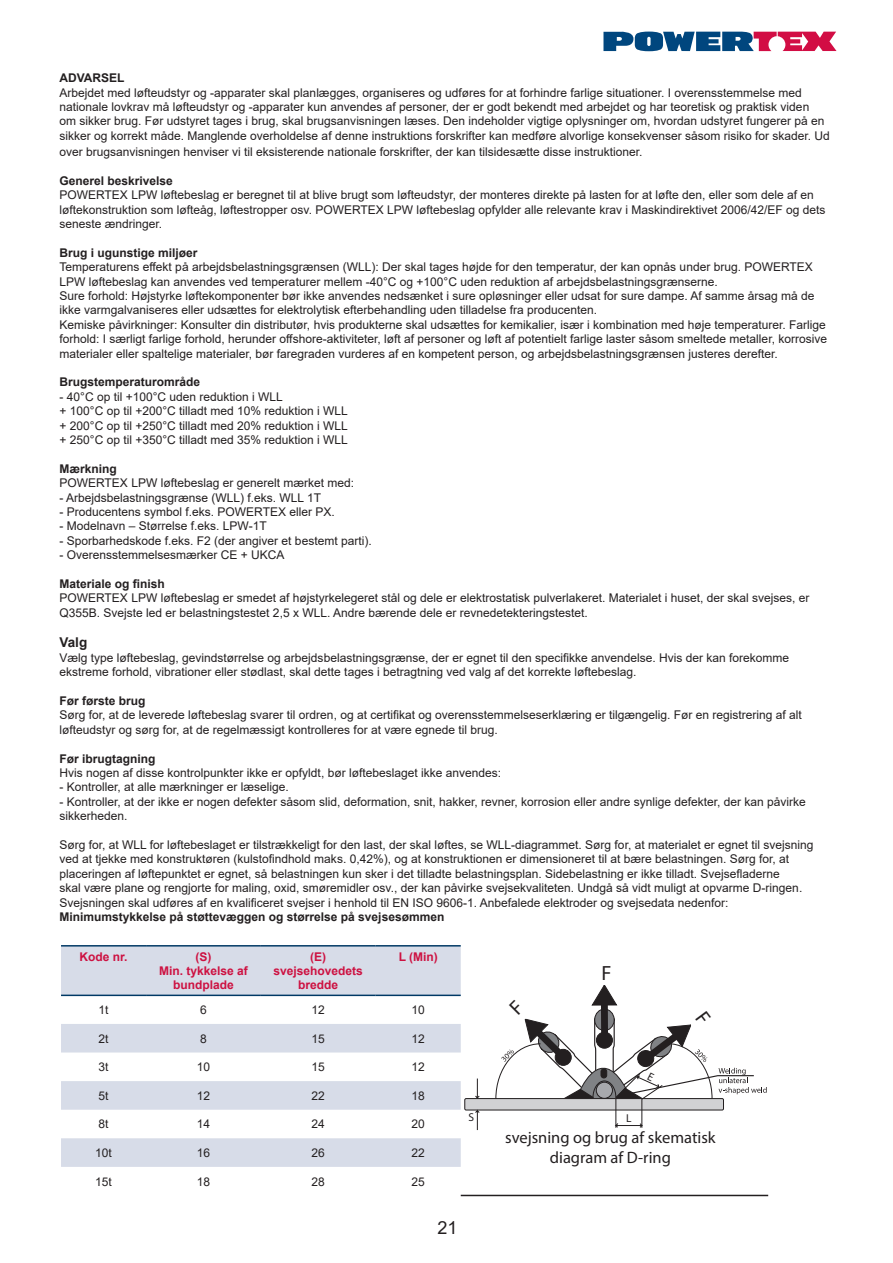
<style>
.page{position:relative;width:893px;height:1263px;background:#fff}
.page>*{position:absolute;margin:0;border:0;box-sizing:border-box;transform-origin:0 0}
.t1{font:20.55px "Myriad Pro";color:#231f20}
.t2{font:18px "Arial";color:#231f20}
.t3{font:16.5px/19.8px "Myriad Pro";color:#231f20;text-align:center}
.t4{font:700 13.5px "Arial";color:#231f20}
.t5{font:12px/14.4px "Arial";color:#231f20}
.t6{font:700 12px "Arial";color:#231f20}
.t7{font:700 12px/14.4px "Arial";color:#cd1141;text-align:center}
.t8{font:11.4px "Myriad Pro";color:#231f20}
.s1{font-weight:700}
</style>
<div class="page">
<svg style="left:603px;top:32px;width:233px;height:19px"></svg>
<svg style="left:61px;top:946px;width:400px;height:221px;fill:#d7dce8"></svg>
<hr style="left:461px;top:1195px;width:307px;height:1px;background:#231f20">
<hr style="left:61px;top:945px;width:85px;height:1px;background:#003965">
<hr style="left:146px;top:945px;width:115px;height:1px;background:#003965">
<hr style="left:261px;top:945px;width:115px;height:1px;background:#003965">
<hr style="left:376px;top:945px;width:85px;height:1px;background:#003965">
<hr style="left:61px;top:994px;width:85px;height:2px;background:#003965">
<hr style="left:146px;top:994px;width:115px;height:2px;background:#003965">
<hr style="left:261px;top:994px;width:115px;height:2px;background:#003965">
<hr style="left:376px;top:994px;width:85px;height:2px;background:#003965">
<div style="left:465px;top:1098px;width:258px;height:12px;background:#d1d2d4"></div>
<div style="left:464px;top:1098px;width:260px;height:12px;border:1px solid #231f20"></div>
<svg style="left:475px;top:1109px;width:5px;height:21px"></svg>
<svg style="left:475px;top:1078px;width:5px;height:21px"></svg>
<svg style="left:495px;top:985px;width:272px;height:143px"></svg>
<p class="t5" style="left:60px;top:71px;width:772px"><span class="s1">ADVARSEL<br></span>Arbejdet med løfteudstyr og -apparater skal planlægges, organiseres og udføres for at forhindre farlige situationer. I overensstemmelse med nationale lovkrav må løfteudstyr og -apparater kun anvendes af personer, der er godt bekendt med arbejdet og har teoretisk og praktisk viden<br>om sikker brug. Før udstyret tages i brug, skal brugsanvisningen læses. Den indeholder vigtige oplysninger om, hvordan udstyret fungerer på en sikker og korrekt måde. Manglende overholdelse af denne instruktions forskrifter kan medføre alvorlige konsekvenser såsom risiko for skader. Ud</p>
<p class="t5" style="left:60px;top:144px;width:584px">over brugsanvisningen henviser vi til eksisterende nationale forskrifter, der kan tilsidesætte disse instruktioner.</p>
<p class="t6" style="left:60px;top:172px;width:115px">Generel beskrivelse</p>
<p class="t5" style="left:60px;top:188px;width:767px">POWERTEX LPW løftebeslag er beregnet til at blive brugt som løfteudstyr, der monteres direkte på lasten for at løfte den, eller som dele af en løftekonstruktion som løfteåg, løftestropper osv. POWERTEX LPW løftebeslag opfylder alle relevante krav i Maskindirektivet 2006/42/EF og dets seneste ændringer.</p>
<p class="t6" style="left:60px;top:244px;width:140px">Brug i ugunstige miljøer</p>
<p class="t5" style="left:60px;top:260px;width:755px">Temperaturens effekt på arbejdsbelastningsgrænsen (WLL): Der skal tages højde for den temperatur, der kan opnås under brug. POWERTEX<br>LPW løftebeslag kan anvendes ved temperaturer mellem -40°C og +100°C uden reduktion af arbejdsbelastningsgrænserne.</p>
<p class="t5" style="left:60px;top:288px;width:757px">Sure forhold: Højstyrke løftekomponenter bør ikke anvendes nedsænket i sure opløsninger eller udsat for sure dampe. Af samme årsag må de ikke varmgalvaniseres eller udsættes for elektrolytisk efterbehandling uden tilladelse fra producenten.</p>
<p class="t5" style="left:60px;top:317px;width:769px;text-align:justify">Kemiske påvirkninger: Konsulter din distributør, hvis produkterne skal udsættes for kemikalier, især i kombination med høje temperaturer. Farlige forhold: I særligt farlige forhold, herunder offshore-aktiviteter, løft af personer og løft af potentielt farlige laster såsom smeltede metaller, korrosive materialer eller spaltelige materialer, bør faregraden vurderes af en kompetent person, og arbejdsbelastningsgrænsen justeres derefter.</p>
<p class="t6" style="left:60px;top:374px;width:142px">Brugstemperaturområde</p>
<p class="t5" style="left:60px;top:389px;width:225px">- 40°C op til +100°C uden reduktion i WLL</p>
<p class="t5" style="left:60px;top:404px;width:290px">+ 100°C op til +200°C tilladt med 10% reduktion i WLL</p>
<p class="t5" style="left:60px;top:418px;width:290px">+ 200°C op til +250°C tilladt med 20% reduktion i WLL + 250°C op til +350°C tilladt med 35% reduktion i WLL</p>
<p class="t5" style="left:60px;top:461px;width:296px"><span class="s1">Mærkning<br></span>POWERTEX LPW løftebeslag er generelt mærket med:</p>
<p class="t5" style="left:60px;top:490px;width:263px">- Arbejdsbelastningsgrænse (WLL) f.eks. WLL 1T</p>
<p class="t5" style="left:60px;top:504px;width:277px">- Producentens symbol f.eks. POWERTEX eller PX.</p>
<p class="t5" style="left:60px;top:519px;width:209px">- Modelnavn – Størrelse f.eks. LPW-1T</p>
<p class="t5" style="left:60px;top:533px;width:314px">- Sporbarhedskode f.eks. F2 (der angiver et bestemt parti).</p>
<p class="t5" style="left:60px;top:548px;width:227px">- Overensstemmelsesmærker CE + UKCA</p>
<p class="t6" style="left:60px;top:575px;width:107px">Materiale og finish</p>
<p class="t5" style="left:60px;top:591px;width:752px">POWERTEX LPW løftebeslag er smedet af højstyrkelegeret stål og dele er elektrostatisk pulverlakeret. Materialet i huset, der skal svejses, er<br>Q355B. Svejste led er belastningstestet 2,5 x WLL. Andre bærende dele er revnedetekteringstestet.</p>
<p class="t4" style="left:60px;top:633px;width:29px">Valg</p>
<p class="t5" style="left:60px;top:650px;width:731px">Vælg type løftebeslag, gevindstørrelse og arbejdsbelastningsgrænse, der er egnet til den specifikke anvendelse. Hvis der kan forekomme ekstreme forhold, vibrationer eller stødlast, skal dette tages i betragtning ved valg af det korrekte løftebeslag.</p>
<p class="t5" style="left:60px;top:693px;width:744px"><span class="s1">Før første brug<br></span>Sørg for, at de leverede løftebeslag svarer til ordren, og at certifikat og overensstemmelseserklæring er tilgængelig. Før en registrering af alt løfteudstyr og sørg for, at de regelmæssigt kontrolleres for at være egnede til brug.</p>
<p class="t6" style="left:60px;top:750px;width:98px">Før ibrugtagning</p>
<p class="t5" style="left:60px;top:765px;width:443px">Hvis nogen af disse kontrolpunkter ikke er opfyldt, bør løftebeslaget ikke anvendes:</p>
<p class="t5" style="left:60px;top:780px;width:231px">- Kontroller, at alle mærkninger er læselige.</p>
<p class="t5" style="left:60px;top:794px;width:748px">- Kontroller, at der ikke er nogen defekter såsom slid, deformation, snit, hakker, revner, korrosion eller andre synlige defekter, der kan påvirke sikkerheden.</p>
<p class="t5" style="left:60px;top:837px;width:755px">Sørg for, at WLL for løftebeslaget er tilstrækkeligt for den last, der skal løftes, se WLL-diagrammet. Sørg for, at materialet er egnet til svejsning ved at tjekke med konstruktøren (kulstofindhold maks. 0,42%), og at konstruktionen er dimensioneret til at bære belastningen. Sørg for, at placeringen af løftepunktet er egnet, så belastningen kun sker i det tilladte belastningsplan. Sidebelastning er ikke tilladt. Svejsefladerne<br>skal være plane og rengjorte for maling, oxid, smøremidler osv., der kan påvirke svejsekvaliteten. Undgå så vidt muligt at opvarme D-ringen.<br>Svejsningen skal udføres af en kvalificeret svejser i henhold til EN ISO 9606-1. Anbefalede elektroder og svejsedata nedenfor:<br><span class="s1">Minimumstykkelse på støttevæggen og størrelse på svejsesømmen</span></p>
<p class="t7" style="left:80px;top:949px;width:50px">Kode nr.</p>
<p class="t7" style="left:159px;top:949px;width:90px">(S)<br>Min. tykkelse af bundplade</p>
<p class="t7" style="left:274px;top:949px;width:91px">(E) svejsehovedets bredde</p>
<p class="t7" style="left:399px;top:949px;width:41px">L (Min)</p>
<p class="t1" style="left:601px;top:960px;width:12px">F</p>
<p class="t5" style="left:99px;top:1002px;width:12px">1t</p>
<p class="t5" style="left:200px;top:1002px;width:8px">6</p>
<p class="t5" style="left:312px;top:1002px;width:15px">12</p>
<p class="t5" style="left:412px;top:1002px;width:15px">10</p>
<p class="t5" style="left:99px;top:1031px;width:12px">2t</p>
<p class="t5" style="left:200px;top:1031px;width:8px">8</p>
<p class="t5" style="left:312px;top:1031px;width:15px">15</p>
<p class="t5" style="left:412px;top:1031px;width:15px">12</p>
<p class="t5" style="left:99px;top:1060px;width:12px">3t</p>
<p class="t5" style="left:197px;top:1060px;width:15px">10</p>
<p class="t5" style="left:312px;top:1060px;width:15px">15</p>
<p class="t5" style="left:412px;top:1060px;width:15px">12</p>
<p class="t5" style="left:99px;top:1088px;width:12px">5t</p>
<p class="t5" style="left:197px;top:1088px;width:15px">12</p>
<p class="t5" style="left:312px;top:1088px;width:15px">22</p>
<p class="t5" style="left:412px;top:1088px;width:15px">18</p>
<p class="t5" style="left:99px;top:1117px;width:12px">8t</p>
<p class="t5" style="left:197px;top:1117px;width:15px">14</p>
<p class="t5" style="left:312px;top:1117px;width:15px">24</p>
<p class="t5" style="left:412px;top:1117px;width:15px">20</p>
<p class="t5" style="left:95px;top:1145px;width:18px">10t</p>
<p class="t5" style="left:197px;top:1145px;width:15px">16</p>
<p class="t5" style="left:312px;top:1145px;width:15px">26</p>
<p class="t5" style="left:412px;top:1145px;width:15px">22</p>
<p class="t5" style="left:95px;top:1174px;width:18px">15t</p>
<p class="t5" style="left:197px;top:1174px;width:15px">18</p>
<p class="t5" style="left:312px;top:1174px;width:15px">28</p>
<p class="t5" style="left:412px;top:1174px;width:15px">25</p>
<h2 class="t2" style="left:437px;top:1216px;width:22px">21</h2>
<p class="t8" style="left:469px;top:1110px;width:7px">S</p>
<p class="t8" style="left:626px;top:1111px;width:7px">L</p>
<p class="t3" style="left:505px;top:1127px;width:212px">svejsning og brug af skematisk diagram af D-ring</p>
</div>
